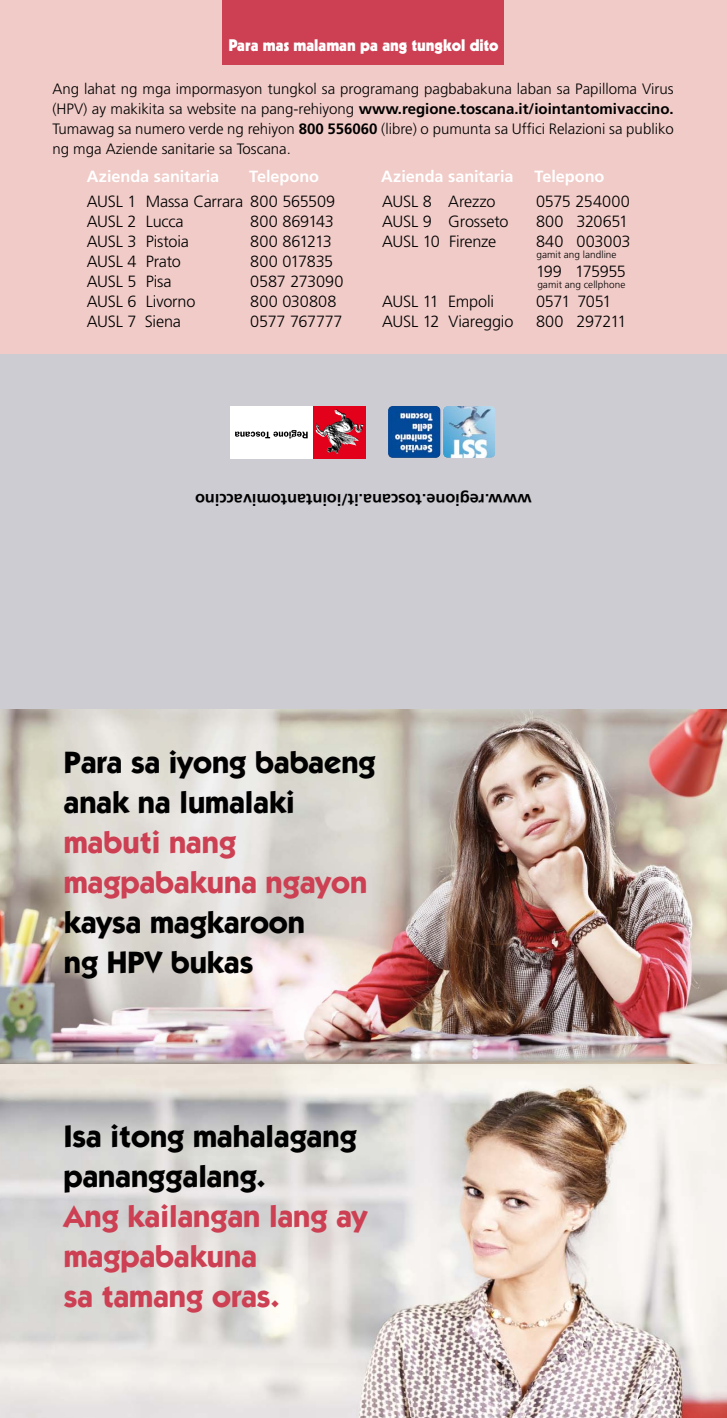
<style>
.page{position:relative;width:727px;height:1418px;background:#fff}
.page>*{position:absolute;margin:0;border:0;box-sizing:border-box;transform-origin:0 0}
.t1{font:700 31px/40px "ITC Kabel Std";color:#000}
.t2{font:700 31px/40px "ITC Kabel Std";color:#cd3f52}
.t3{font:300 16.25px/30px "Frutiger LT Std";letter-spacing:-.015em;color:#000}
.t4{font:700 16.25px "Frutiger LT Std";letter-spacing:-.005em;color:#fff}
.t5{font:700 16.25px "Frutiger LT Std";color:#000}
.t6{font:900 16.25px "Kabel LT Std";color:#fff}
.t7{font:300 16.25px "Frutiger LT Std";letter-spacing:-.065em;color:#000}
.t8{font:300 16.25px "Frutiger LT Std";letter-spacing:.01em;color:#000}
.t9{font:300 15px/20px "Frutiger LT Std";color:#000;text-align:justify}
.t10{font:300 10px "Frutiger LT Std";letter-spacing:.005em;color:#000}
.s1{font-weight:700}
</style>
<div class="page">
<div style="left:0;top:0;width:726px;height:1417px;background:#f0cbc7"></div>
<div style="left:0;top:354px;width:726px;height:355px;background:#ceccd3"></div>
<img style="left:0;top:1063px;width:726px;height:354px">
<img style="left:0;top:709px;width:726px;height:354px">
<div style="left:230px;top:406px;width:85px;height:52px;background:#fff"></div>
<svg style="left:235px;top:430px;width:72px;height:8px"></svg>
<div style="left:313px;top:406px;width:53px;height:52px;background:#e2001a"></div>
<img style="left:315px;top:409px;width:49px;height:45px">
<img style="left:388px;top:406px;width:47px;height:49px">
<div style="left:223px;top:0;width:281px;height:64px;background:#cd3f52"></div>
<p class="t6" style="left:228px;top:34px;width:271px">Para mas malaman pa ang tungkol dito</p>
<p class="t9" style="left:52px;top:79px;width:622px">Ang lahat ng mga impormasyon tungkol sa programang pagbabakuna laban sa Papilloma Virus (HPV) ay makikita sa website na pang-rehiyong <span class="s1">www.regione.toscana.it/iointantomivaccino.<br></span>Tumawag sa numero verde ng rehiyon <span class="s1">800 556060</span> (libre) o pumunta sa Uffici Relazioni sa publiko ng mga Aziende sanitarie sa Toscana.</p>
<p class="t3" style="left:382px;top:186px;width:115px">AUSL 8 Arezzo</p>
<p class="t3" style="left:536px;top:186px;width:95px">0575 254000</p>
<p class="t3" style="left:382px;top:207px;width:128px">AUSL 9 Grosseto</p>
<p class="t3" style="left:536px;top:207px;width:94px">800 320651</p>
<p class="t3" style="left:382px;top:227px;width:116px">AUSL 10 Firenze</p>
<p class="t3" style="left:536px;top:227px;width:96px">840 003003<br>199 175955</p>
<p class="t3" style="left:382px;top:287px;width:113px">AUSL 11 Empoli</p>
<p class="t3" style="left:536px;top:287px;width:77px">0571 7051</p>
<p class="t3" style="left:382px;top:307px;width:133px">AUSL 12 Viareggio</p>
<p class="t3" style="left:536px;top:307px;width:92px">800 297211</p>
<p class="t4" style="left:87px;top:166px;width:134px">Azienda sanitaria</p>
<p class="t4" style="left:249px;top:166px;width:72px">Telepono</p>
<p class="t4" style="left:381px;top:166px;width:134px">Azienda sanitaria</p>
<p class="t4" style="left:534px;top:166px;width:72px">Telepono</p>
<p class="t3" style="left:87px;top:191px;width:250px;line-height:20px">AUSL 1 Massa Carrara 800 565509<br>AUSL 2 Lucca</p>
<p class="t3" style="left:250px;top:207px;width:85px">800 869143</p>
<p class="t3" style="left:87px;top:227px;width:103px">AUSL 3 Pistoia</p>
<p class="t7" style="left:250px;top:232px;width:83px">800 861213</p>
<p class="t3" style="left:87px;top:247px;width:95px">AUSL 4 Prato</p>
<p class="t3" style="left:250px;top:247px;width:84px">800 017835</p>
<p class="t3" style="left:87px;top:267px;width:86px">AUSL 5 Pisa</p>
<p class="t3" style="left:250px;top:267px;width:95px">0587 273090</p>
<p class="t3" style="left:87px;top:287px;width:110px">AUSL 6 Livorno</p>
<p class="t8" style="left:250px;top:292px;width:88px">800 030808</p>
<p class="t3" style="left:87px;top:307px;width:96px">AUSL 7 Siena</p>
<p class="t3" style="left:250px;top:307px;width:94px">0577 767777</p>
<p class="t10" style="left:536px;top:249px;width:82px">gamit ang landline</p>
<p class="t10" style="left:537px;top:279px;width:90px">gamit ang cellphone</p>
<p class="t5" style="left:531px;top:509px;width:338px;rotate:-180deg">www.regione.toscana.it/iointantomivaccino</p>
<h1 class="t1" style="left:64px;top:742px;width:313px">Para sa iyong babaeng anak na lumalaki</h1>
<h1 class="t2" style="left:64px;top:822px;width:305px">mabuti nang magpabakuna ngayon</h1>
<h1 class="t1" style="left:64px;top:902px;width:243px">kaysa magkaroon ng HPV bukas</h1>
<h1 class="t1" style="left:64px;top:1115px;width:294px">Isa itong mahalagang pananggalang.</h1>
<h1 class="t2" style="left:64px;top:1195px;width:305px">Ang kailangan lang ay magpabakuna<br>sa tamang oras.</h1>
</div>
